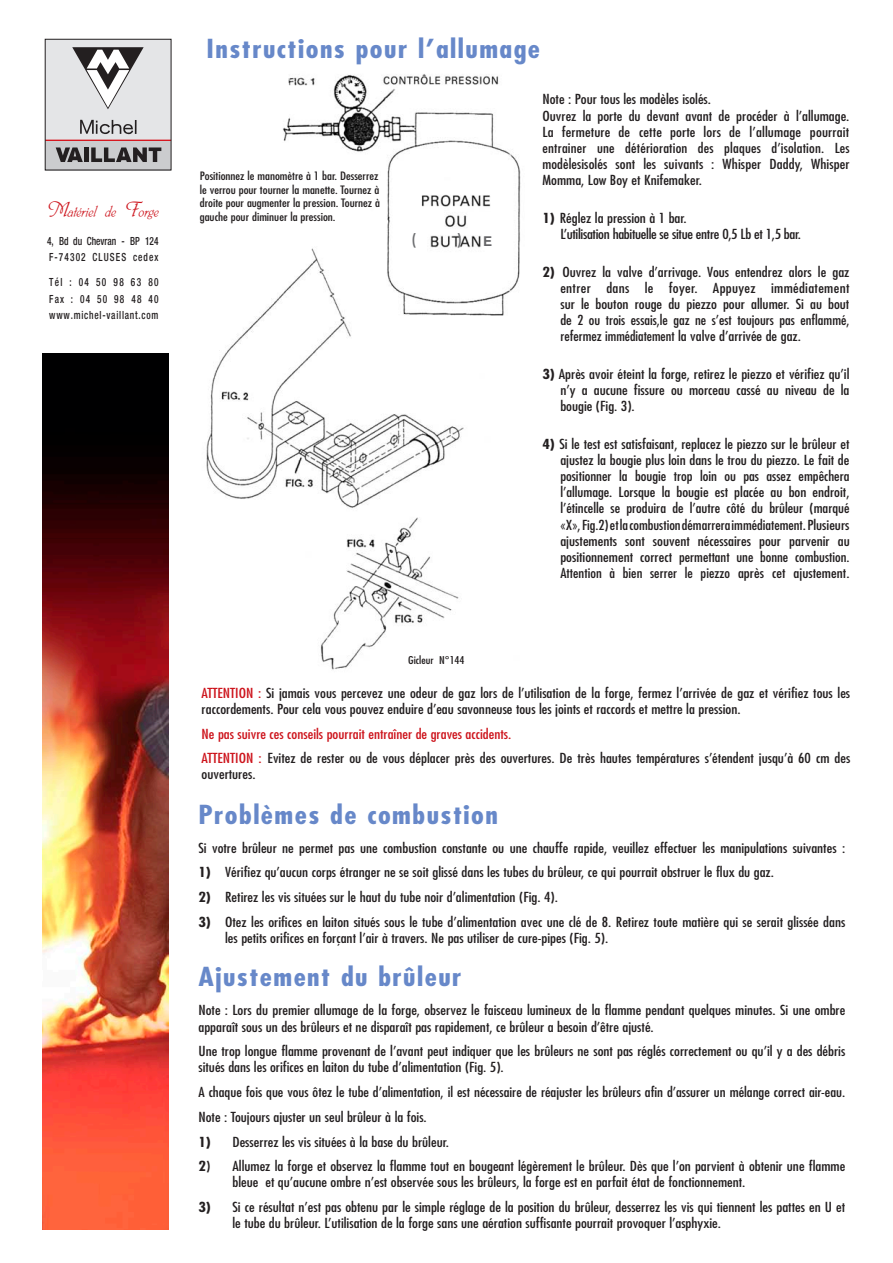
<style>
.page{position:relative;width:893px;height:1263px;background:#fff}
.page>*{position:absolute;margin:0;border:0;box-sizing:border-box;transform-origin:0 0}
.t1{font:700 condensed 25.5px "Futura";letter-spacing:.05em;color:#6788c9;scale:1.15 1}
.ADRESSE{font:18px "Graffiato";letter-spacing:.01em;color:#cd151d;scale:.95 1}
.t2{font:900 extra-condensed 18px "Helvetica";color:#6c6d70}
.t3{font:condensed 13.5px/16.2px "Futura";color:#231f20;text-align:justify;scale:1.15 1}
.t4{font:condensed 13.5px/16.2px "Futura";color:#231f20;scale:1.12 1}
.t5{font:condensed 13.5px "Futura";color:#231f20;scale:1.13 1}
.t6{font:condensed 13.5px "Futura";color:#cd151d;scale:1.15 1}
.t7{font:condensed 13.5px "Futura";letter-spacing:-.02em;color:#231f20;scale:1.15 1}
.t8{font:condensed 13.5px "Futura";color:#231f20;scale:1.1 1}
.t9{font:700 13.5px "Helvetica";color:#636366}
.t10{font:condensed 11.25px/13.5px "Futura";color:#231f20;scale:1.15 1}
.ADRESSE-2{font:500 condensed 11.25px "Helvetica Neue";letter-spacing:.1em;color:#231f20;scale:.83 1}
.ADRESSE-3{font:500 condensed 11.25px "Helvetica Neue";color:#231f20;scale:.83 1}
.ADRESSE-4{font:500 condensed 11.25px "Helvetica Neue";letter-spacing:.135em;color:#231f20;scale:.83 1}
.ADRESSE-5{font:500 condensed 11.25px "Helvetica Neue";letter-spacing:.125em;color:#231f20;scale:.83 1}
.t11{font:condensed 10.5px "Futura";color:#231f20;scale:1.15 1}
.s1{font-size:24px}
.s2{font-weight:700}
.s3{color:#cd151d}
</style>
<div class="page">
<img style="left:206px;top:74px;width:315px;height:596px">
<div style="left:387px;top:641px;width:98px;height:40px;background:#fff"></div>
<div style="left:482px;top:234px;width:14px;height:16px;background:#fff"></div>
<img style="left:43px;top:354px;width:126px;height:875px">
<div style="left:45px;top:40px;width:126px;height:130px;background:#e4e5e7"></div>
<div style="left:45px;top:140px;width:126px;height:30px;background:#cbccce"></div>
<svg style="left:72px;top:47px;width:72px;height:62px"></svg>
<svg style="left:80px;top:120px;width:57px;height:14px"></svg>
<hr style="left:45px;top:140px;width:126px;height:1px;background:#d7171f">
<svg style="left:56px;top:147px;width:27px;height:15px"></svg>
<div style="left:84px;top:147px;width:5px;height:15px;background:#231f20"></div>
<svg style="left:91px;top:147px;width:70px;height:15px"></svg>
<div style="left:45px;top:39px;width:126px;height:131px;border:1px solid #231f20"></div>
<p class="ADRESSE" style="left:47px;top:201px;width:119px"><span class="s1">M</span>atériel de <span class="s1">F</span>orge</p>
<p class="ADRESSE-3" style="left:47px;top:234px;width:136px">4, Bd du Chevran - BP 124</p>
<p class="ADRESSE-2" style="left:49px;top:251px;width:133px">F‑74302 CLUSES cedex</p>
<p class="ADRESSE-4" style="left:49px;top:276px;width:133px">Tél : 04 50 98 63 80</p>
<p class="ADRESSE-5" style="left:49px;top:292px;width:133px">Fax : 04 50 98 48 40</p>
<p class="ADRESSE-2" style="left:49px;top:309px;width:133px">www.michel-vaillant.com</p>
<p class="t1" style="left:207px;top:32px;width:292px">Instructions pour l’allumage</p>
<p class="t10" style="left:200px;top:169px;width:158px">Positionnez le manomètre à 1 bar. Desserrez le verrou pour tourner la manette. Tournez à droite pour augmenter la pression. Tournez à gauche pour diminuer la pression.</p>
<p class="t2" style="left:412px;top:230px;width:5px">(</p>
<p class="t2" style="left:458px;top:230px;width:5px">)</p>
<p class="t9" style="left:483px;top:230px;width:11px">E</p>
<p class="t11" style="left:408px;top:653px;width:51px">Gicleur N°144</p>
<p class="t3" style="left:542px;top:91px;width:148px">Note : Pour tous les modèles isolés.</p>
<p class="t3" style="left:542px;top:107px;width:268px">Ouvrez la porte du devant avant de procéder à l’allumage.</p>
<p class="t3" style="left:542px;top:123px;width:269px">La fermeture de cette porte lors de l’allumage pourrait entrainer une détérioration des plaques d’isolation. Les modèlesisolés sont les suivants : Whisper Daddy, Whisper Momma, Low Boy et Knifemaker.</p>
<p class="t3" style="left:542px;top:209px;width:127px"><span class="s2">1)</span> Réglez la pression à 1 bar.</p>
<p class="t7" style="left:560px;top:226px;width:211px">L’utilisation habituelle se situe entre 0,5 Lb et 1,5 bar.</p>
<p class="t3" style="left:542px;top:263px;width:268px"><span class="s2">2)</span> Ouvrez la valve d’arrivage. Vous entendrez alors le gaz</p>
<p class="t3" style="left:560px;top:279px;width:253px">entrer dans le foyer. Appuyez immédiatement sur le bouton rouge du piezzo pour allumer. Si au bout de 2 ou trois essais,le gaz ne s’est toujours pas enflammé, refermez immédiatement la valve d’arrivée de gaz.</p>
<p class="t3" style="left:542px;top:365px;width:268px"><span class="s2">3)</span> Après avoir éteint la forge, retirez le piezzo et vérifiez qu’il</p>
<p class="t3" style="left:560px;top:382px;width:253px">n’y a aucune fissure ou morceau cassé au niveau de la</p>
<p class="t3" style="left:560px;top:398px;width:66px">bougie (Fig. 3).</p>
<p class="t3" style="left:542px;top:435px;width:268px;text-align:right"><span class="s2">4)</span> Si le test est satisfaisant, replacez le piezzo sur le brûleur et ajustez la bougie plus loin dans le trou du piezzo. Le fait de</p>
<p class="t4" style="left:560px;top:468px;width:260px">positionner la bougie trop loin ou pas assez empêchera</p>
<p class="t4" style="left:560px;top:484px;width:260px">l’allumage. Lorsque la bougie est placée au bon endroit,</p>
<p class="t4" style="left:560px;top:500px;width:260px">l’étincelle se produira de l’autre côté du brûleur (marqué «X»,Fig.2) et la combustion démarrera immédiatement. Plusieurs</p>
<p class="t3" style="left:560px;top:532px;width:253px">ajustements sont souvent nécessaires pour parvenir au</p>
<p class="t3" style="left:560px;top:549px;width:253px">positionnement correct permettant une bonne combustion.</p>
<p class="t8" style="left:560px;top:565px;width:264px">Attention à bien serrer le piezzo après cet ajustement.</p>
<p class="t3" style="left:202px;top:684px;width:565px"><span class="s3">ATTENTION :</span> Si jamais vous percevez une odeur de gaz lors de l’utilisation de la forge, fermez l’arrivée de gaz et vérifiez tous les</p>
<p class="t3" style="left:202px;top:700px;width:470px">raccordements. Pour cela vous pouvez enduire d’eau savonneuse tous les joints et raccords et mettre la pression.</p>
<p class="t6" style="left:202px;top:725px;width:271px">Ne pas suivre ces conseils pourrait entraîner de graves accidents.</p>
<p class="t3" style="left:202px;top:750px;width:566px"><span class="s3">ATTENTION :</span> Evitez de rester ou de vous déplacer près des ouvertures. De très hautes températures s’étendent jusqu’à 60 cm des</p>
<p class="t3" style="left:202px;top:766px;width:48px">ouvertures.</p>
<p class="t1" style="left:198px;top:798px;width:262px">Problèmes de combustion</p>
<p class="t3" style="left:198px;top:839px;width:564px">Si votre brûleur ne permet pas une combustion constante ou une chauffe rapide, veuillez effectuer les manipulations suivantes :</p>
<p class="t3" style="left:198px;top:864px;width:502px"><span class="s2">1)</span> Vérifiez qu’aucun corps étranger ne se soit glissé dans les tubes du brûleur, ce qui pourrait obstruer le flux du gaz.</p>
<p class="t3" style="left:198px;top:889px;width:314px"><span class="s2">2)</span> Retirez les vis situées sur le haut du tube noir d’alimentation (Fig. 4).</p>
<p class="t3" style="left:225px;top:913px;width:541px;text-indent:-27px"><span class="s2">3)</span> Otez les orifices en laiton situés sous le tube d’alimentation avec une clé de 8. Retirez toute matière qui se serait glissée dans les petits orifices en forçant l’air à travers. Ne pas utiliser de cure-pipes (Fig. 5).</p>
<p class="t1" style="left:198px;top:960px;width:230px">Ajustement du brûleur</p>
<p class="t3" style="left:198px;top:1002px;width:564px">Note : Lors du premier allumage de la forge, observez le faisceau lumineux de la flamme pendant quelques minutes. Si une ombre</p>
<p class="t3" style="left:198px;top:1018px;width:397px">apparaît sous un des brûleurs et ne disparaît pas rapidement, ce brûleur a besoin d’être ajusté.</p>
<p class="t3" style="left:198px;top:1043px;width:564px">Une trop longue flamme provenant de l’avant peut indiquer que les brûleurs ne sont pas réglés correctement ou qu’il y a des débris situés dans les orifices en laiton du tube d’alimentation (Fig. 5).</p>
<p class="t5" style="left:198px;top:1084px;width:574px">A chaque fois que vous ôtez le tube d’alimentation, il est nécessaire de réajuster les brûleurs afin d’assurer un mélange correct air-eau.</p>
<p class="t3" style="left:198px;top:1108px;width:200px">Note : Toujours ajuster un seul brûleur à la fois.</p>
<p class="t3" style="left:198px;top:1133px;width:219px"><span class="s2">1)</span> Desserrez les vis situées à la base du brûleur.</p>
<p class="t3" style="left:198px;top:1158px;width:564px"><span class="s2">2</span>) Allumez la forge et observez la flamme tout en bougeant légèrement le brûleur. Dès que l’on parvient à obtenir une flamme</p>
<p class="t3" style="left:232px;top:1174px;width:448px">bleue et qu’aucune ombre n’est observée sous les brûleurs, la forge est en parfait état de fonctionnement.</p>
<p class="t3" style="left:198px;top:1199px;width:564px"><span class="s2">3)</span> Si ce résultat n’est pas obtenu par le simple réglage de la position du brûleur, desserrez les vis qui tiennent les pattes en U et</p>
<p class="t3" style="left:232px;top:1215px;width:426px">le tube du brûleur. L’utilisation de la forge sans une aération suffisante pourrait provoquer l’asphyxie.</p>
</div>
